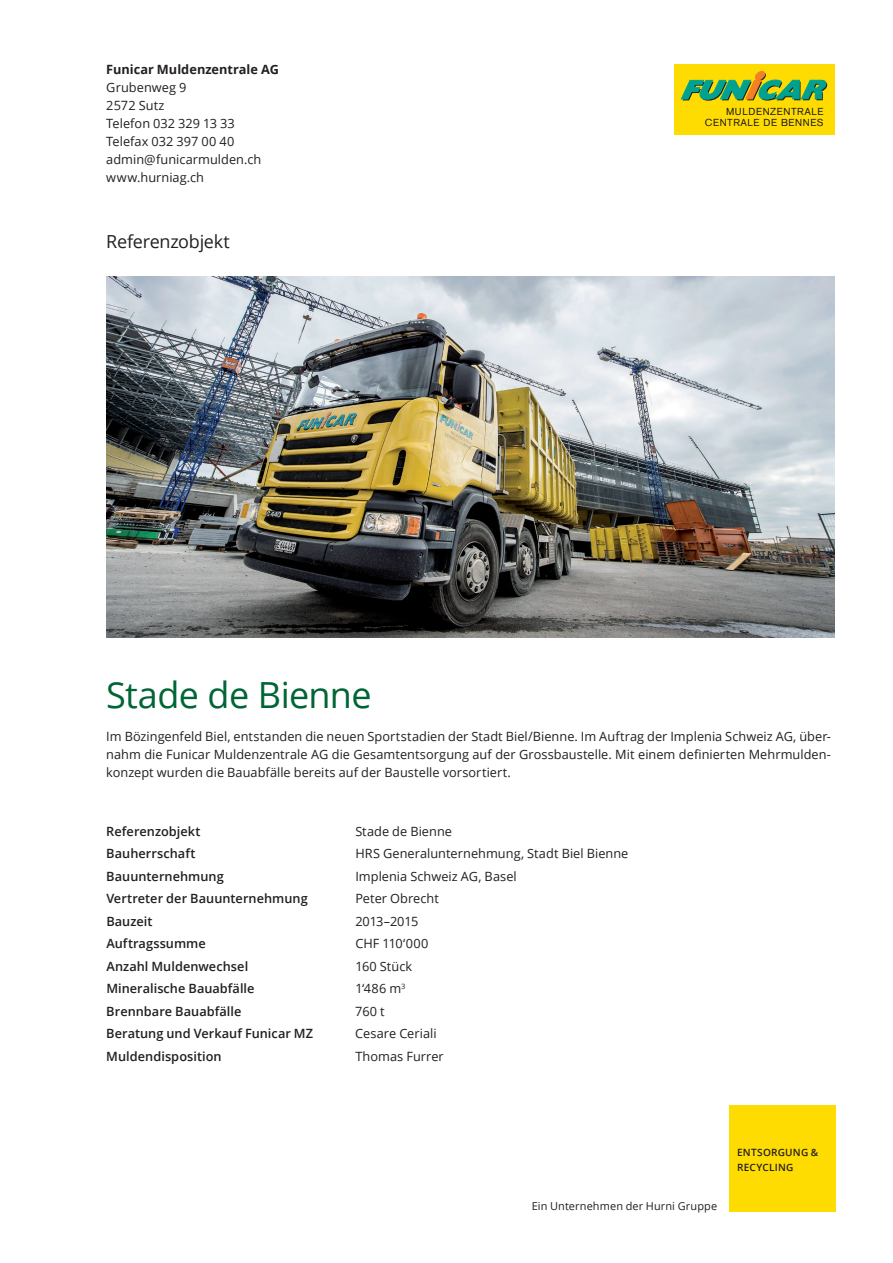
<style>
.page{position:relative;width:893px;height:1263px;background:#fff}
.page>*{position:absolute;margin:0;border:0;box-sizing:border-box;transform-origin:0 0}
.t1{font:36px "Open Sans";letter-spacing:-.02em;color:#006535}
.t2{font:18px "Open Sans";letter-spacing:-.015em;color:#231f20}
.t3{font:12.75px/18px "Open Sans";letter-spacing:.005em;color:#231f20;text-align:justify}
.t4{font:600 12.75px "Open Sans";letter-spacing:.005em;color:#231f20}
.t5{font:700 12.75px "Open Sans";color:#231f20}
.t6{font:12.75px "Open Sans";letter-spacing:-.015em;color:#231f20}
.t7{font:10.95px "Open Sans";letter-spacing:.01em;color:#231f20}
.t8{font:10.05px/11.4px "Akzidenz Grotesk";letter-spacing:.055em;color:#231f20;text-align:right}
.t9{font:600 10.05px/14.2px "Open Sans";letter-spacing:.025em;color:#231f20}
</style>
<div class="page">
<img style="left:106px;top:276px;width:728px;height:362px">
<div style="left:674px;top:64px;width:161px;height:71px;background:#ffdc01"></div>
<svg style="left:681px;top:71px;width:146px;height:30px"></svg>
<div style="left:729px;top:1106px;width:106px;height:106px;background:#ffdc01"></div>
<p class="t5" style="left:106px;top:60px;width:174px">Funicar Muldenzentrale AG</p>
<p class="t3" style="left:106px;top:78px;width:157px;text-align:left">Grubenweg 9<br>2572 Sutz<br>Telefon 032 329 13 33<br>Telefax 032 397 00 40 admin@funicarmulden.ch www.hurniag.ch</p>
<h2 class="t2" style="left:106px;top:229px;width:125px">Referenzobjekt</h2>
<p class="t8" style="left:705px;top:105px;width:120px">MULDENZENTRALE<br>CENTRALE DE BENNES</p>
<h1 class="t1" style="left:106px;top:670px;width:267px">Stade de Bienne</h1>
<p class="t3" style="left:106px;top:727px;width:726px">Im Bözingenfeld Biel, entstanden die neuen Sportstadien der Stadt Biel/Bienne. Im Auftrag der Implenia Schweiz AG, über&shy;nahm die Funicar Muldenzentrale AG die Gesamtentsorgung auf der Grossbaustelle. Mit einem definierten Mehrmulden&shy;konzept wurden die Bauabfälle bereits auf der Baustelle vorsortiert.</p>
<p class="t4" style="left:106px;top:822px;width:96px">Referenzobjekt</p>
<p class="t3" style="left:355px;top:822px;width:98px">Stade de Bienne</p>
<p class="t4" style="left:106px;top:845px;width:91px">Bauherrschaft</p>
<p class="t3" style="left:355px;top:844px;width:275px">HRS Generalunternehmung, Stadt Biel Bienne</p>
<p class="t4" style="left:106px;top:867px;width:119px">Bauunternehmung</p>
<p class="t3" style="left:355px;top:867px;width:163px">Implenia Schweiz AG, Basel</p>
<p class="t4" style="left:106px;top:890px;width:203px">Vertreter der Bauunternehmung</p>
<p class="t3" style="left:355px;top:889px;width:85px">Peter Obrecht</p>
<p class="t4" style="left:106px;top:912px;width:48px">Bauzeit</p>
<p class="t6" style="left:355px;top:912px;width:64px">2013–2015</p>
<p class="t4" style="left:106px;top:935px;width:101px">Auftragssumme</p>
<p class="t3" style="left:355px;top:934px;width:75px">CHF 110‘000</p>
<p class="t4" style="left:106px;top:957px;width:143px">Anzahl Muldenwechsel</p>
<p class="t3" style="left:355px;top:957px;width:58px">160 Stück</p>
<p class="t4" style="left:106px;top:980px;width:150px">Mineralische Bauabfälle</p>
<p class="t3" style="left:355px;top:979px;width:52px">1‘486 m<sup>3</sup></p>
<p class="t4" style="left:106px;top:1002px;width:137px">Brennbare Bauabfälle</p>
<p class="t3" style="left:355px;top:1002px;width:31px">760 t</p>
<p class="t4" style="left:106px;top:1025px;width:208px">Beratung und Verkauf Funicar MZ</p>
<p class="t3" style="left:355px;top:1024px;width:83px">Cesare Ceriali</p>
<p class="t4" style="left:106px;top:1047px;width:117px">Muldendisposition</p>
<p class="t3" style="left:355px;top:1047px;width:90px">Thomas Furrer</p>
<p class="t7" style="left:532px;top:1198px;width:187px">Ein Unternehmen der Hurni Gruppe</p>
<p class="t9" style="left:737px;top:1145px;width:83px">Entsorgung &amp;<br>Recycling</p>
</div>
